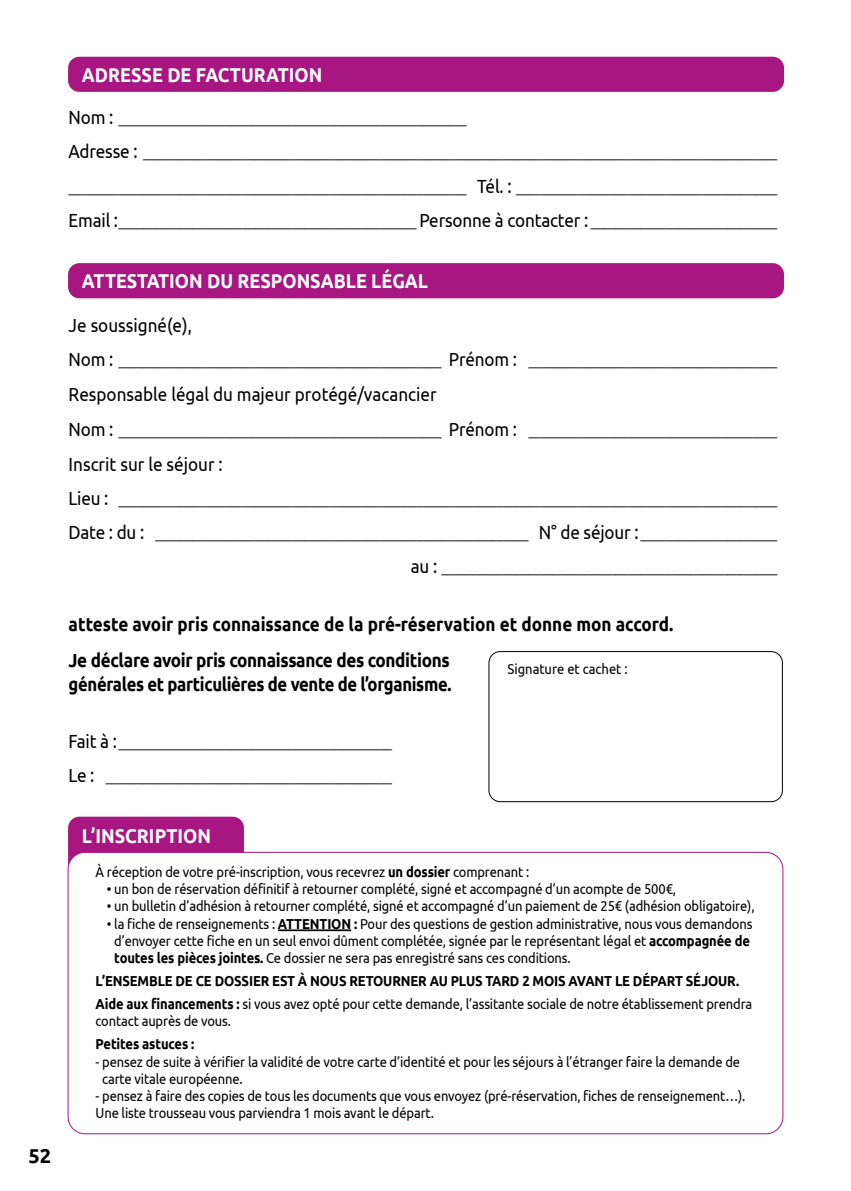
<style>
.page{position:relative;width:851px;height:1191px;background:#fff}
.page>*{position:absolute;margin:0;border:0;box-sizing:border-box;transform-origin:0 0}
.t1{font:700 20px "Ubuntu";color:#fff;scale:.9 1}
.t2{font:700 20px "Ubuntu";color:#000}
.t3{font:700 19px/35.4px "Ubuntu";letter-spacing:-.02em;color:#000;scale:.9 1}
.t4{font:19px "Ubuntu";color:#000;scale:.9 1}
.t5{font:700 19px "Ubuntu";letter-spacing:-.02em;color:#000;scale:.88 1}
.t6{font:14.4px/17.2px "Ubuntu";letter-spacing:-.01em;color:#000;scale:.9 1}
.t7{font:700 14.4px/23px "Ubuntu";letter-spacing:-.01em;color:#000;scale:.9 1}
.t8{font:300 14px "Ubuntu";color:#000;scale:.9 1}
.s1{font-weight:700}
.s2{font-weight:400}
</style>
<div class="page">
<div style="left:488px;top:651px;width:294px;height:151px;border:1px solid #000;border-radius:11px"></div>
<div style="left:68px;top:263px;width:715px;height:35px;background:#a71681;border-radius:11px"></div>
<div style="left:68px;top:816px;width:176px;height:49px;background:#a71681"></div>
<div style="left:68px;top:852px;width:714px;height:281px;background:#fff;border-radius:17px"></div>
<hr style="left:278px;top:929px;width:73px;height:2px;background:#000">
<div style="left:68px;top:57px;width:715px;height:35px;background:#a71681;border-radius:11px"></div>
<h1 class="t2" style="left:28px;top:1143px;width:24px">52</h1>
<h1 class="t1" style="left:82px;top:63px;width:268px">ADRESSE DE FACTURATION</h1>
<p class="t8" style="left:69px;top:117px;width:443px"><sup>Nom</sup> <sup>:</sup> ————————————————————————————</p>
<p class="t8" style="left:69px;top:151px;width:788px"><sup>Adresse</sup> <sup>:</sup> ———————————————————————————————————————————————————</p>
<p class="t8" style="left:69px;top:185px;width:788px">———————————————————————————————— <sup>Tél.</sup> <sup>:</sup> —————————————————————</p>
<p class="t8" style="left:69px;top:219px;width:788px"><sup>Email</sup> <sup>:</sup>———————————————————————— <sup>Personne</sup> <sup>à</sup> <sup>contacter</sup> <sup>:</sup> ———————————————</p>
<h1 class="t1" style="left:82px;top:269px;width:386px">ATTESTATION DU RESPONSABLE LÉGAL</h1>
<h2 class="t4" style="left:69px;top:314px;width:138px">Je soussigné(e),</h2>
<p class="t8" style="left:69px;top:359px;width:788px"><sup>Nom</sup> <sup>:</sup> —————————————————————————— <sup>Prénom</sup> <sup>:</sup> ————————————————————</p>
<h2 class="t4" style="left:69px;top:383px;width:410px">Responsable légal du majeur protégé/vacancier</h2>
<p class="t8" style="left:69px;top:428px;width:788px"><sup>Nom</sup> <sup>:</sup> —————————————————————————— <sup>Prénom</sup> <sup>:</sup> ————————————————————</p>
<h2 class="t4" style="left:69px;top:452px;width:173px">Inscrit sur le séjour :</h2>
<p class="t8" style="left:69px;top:497px;width:788px"><sup>Lieu</sup> <sup>:</sup> —————————————————————————————————————————————————————</p>
<p class="t8" style="left:69px;top:532px;width:788px"><sup>Date</sup> <sup>:</sup> <sup>du</sup> <sup>:</sup> —————————————————————————————— <sup>N°</sup> <sup>de</sup> <sup>séjour</sup> <sup>:</sup> ———————————</p>
<p class="t8" style="left:411px;top:566px;width:408px"><sup>au</sup> <sup>:</sup> ———————————————————————————</p>
<h2 class="t3" style="left:69px;top:606px;width:673px">atteste avoir pris connaissance de la pré-réservation et donne mon accord.<br>Je déclare avoir pris connaissance des conditions</h2>
<h2 class="t5" style="left:69px;top:672px;width:436px">générales et particulières de vente de l’organisme.</h2>
<p class="t8" style="left:69px;top:740px;width:361px"><sup>Fait</sup> <sup>à</sup> <sup>:</sup>——————————————————————</p>
<p class="t8" style="left:69px;top:774px;width:361px"><sup>Le</sup> <sup>:</sup> ———————————————————————</p>
<p class="t6" style="left:507px;top:660px;width:135px">Signature et cachet :</p>
<h1 class="t1" style="left:82px;top:823px;width:145px">L’INSCRIPTION</h1>
<p class="t6" style="left:95px;top:862px;width:483px">À réception de votre pré-inscription, vous recevrez <span class="s1">un dossier</span> comprenant :</p>
<p class="t6" style="left:107px;top:879px;width:633px">• un bon de réservation définitif à retourner complété, signé et accompagné d’un acompte de 500€,</p>
<p class="t6" style="left:107px;top:897px;width:721px">• un bulletin d’adhésion à retourner complété, signé et accompagné d’un paiement de 25€ (adhésion obligatoire),</p>
<p class="t6" style="left:114px;top:914px;width:710px;text-indent:-7px">• la fiche de renseignements : <span class="s1">ATTENTION :</span> Pour des questions de gestion administrative, nous vous demandons d’envoyer cette fiche en un seul envoi dûment complétée, signée par le représentant légal et <span class="s1">accompagnée de toutes les pièces jointes.</span> Ce dossier ne sera pas enregistré sans ces conditions.</p>
<p class="t7" style="left:95px;top:969px;width:731px">L’ENSEMBLE DE CE DOSSIER EST À NOUS RETOURNER AU PLUS TARD 2 MOIS AVANT LE DÉPART SÉJOUR.<br>Aide aux financements : <span class="s2">si vous avez opté pour cette demande, l’assitante sociale de notre établissement prendra</span></p>
<p class="t6" style="left:95px;top:1012px;width:152px">contact auprès de vous.</p>
<p class="t7" style="left:95px;top:1032px;width:111px">Petites astuces :</p>
<p class="t6" style="left:102px;top:1052px;width:710px;text-indent:-7px">- pensez de suite à vérifier la validité de votre carte d’identité et pour les séjours à l’étranger faire la demande de carte vitale européenne.</p>
<p class="t6" style="left:95px;top:1087px;width:723px">- pensez à faire des copies de tous les documents que vous envoyez (pré-réservation, fiches de renseignement…).<br>Une liste trousseau vous parviendra 1 mois avant le départ.</p>
</div>
